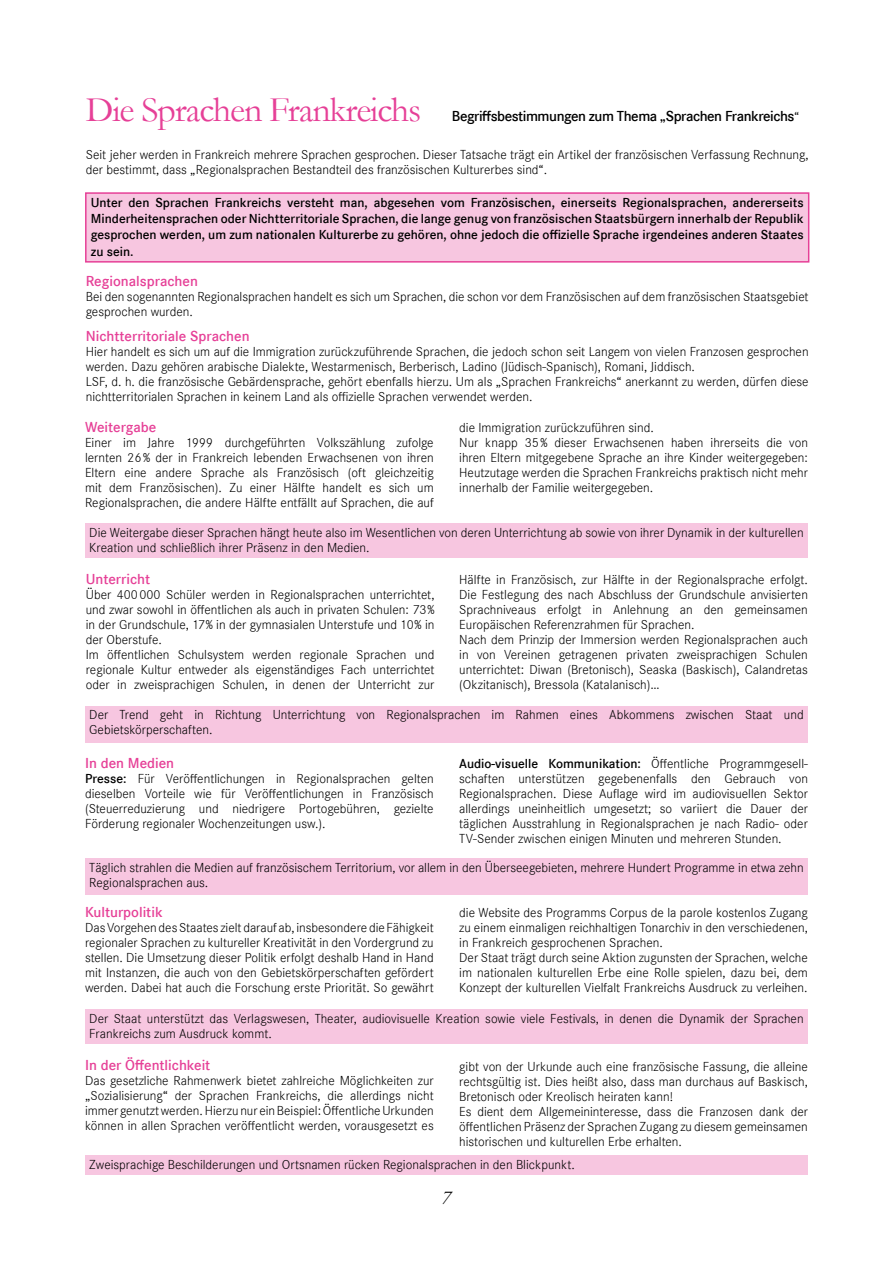
<style>
.page{position:relative;width:893px;height:1263px;background:#fff}
.page>*{position:absolute;margin:0;border:0;box-sizing:border-box;transform-origin:0 0}
.t1{font:36px "Garamond";letter-spacing:-.03em;color:#e64097}
.t2{font:italic 18px "Adobe Garamond Pro";color:#000}
.t3{font:600 15px "Corporate S";color:#e64097}
.t4{font:600 15px "Corporate S";letter-spacing:-.03em;color:#000}
.t5{font:13.5px/15px "Corporate S Ligh";color:#000}
.t6{font:600 13.5px/16.2px "Corporate S";color:#000;text-align:justify}
.s1{font-family:"Corporate S Ligh";font-weight:400;font-size:13.5px}
.s2{font-family:"Corporate S";font-weight:600}
.s3{font-family:"Corporate S Ligh";font-weight:400}
</style>
<div class="page">
<div style="left:85px;top:706px;width:723px;height:36px;background:#f7c6e0"></div>
<div style="left:85px;top:858px;width:723px;height:36px;background:#f7c6e0"></div>
<div style="left:85px;top:523px;width:723px;height:35px;background:#f7c6e0"></div>
<div style="left:85px;top:1156px;width:723px;height:19px;background:#f7c6e0"></div>
<div style="left:85px;top:1009px;width:723px;height:35px;background:#f7c6e0"></div>
<div style="left:86px;top:193px;width:723px;height:69px;background:#f7c6e0"></div>
<div style="left:85px;top:192px;width:724px;height:71px;border:2px solid #e64097"></div>
<h1 class="t1" style="left:86px;top:86px;width:337px">Die Sprachen Frankreichs</h1>
<p class="t4" style="left:452px;top:107px;width:349px">Begriffsbestimmungen zum Thema „Sprachen Frankreichs<span class="s1">“</span></p>
<p class="t5" style="left:86px;top:147px;width:724px">Seit jeher werden in Frankreich mehrere Sprachen gesprochen. Dieser Tatsache trägt ein Artikel der französischen Verfassung Rechnung, der bestimmt, dass „Regionalsprachen Bestandteil des französischen Kulturerbes sind“.</p>
<p class="t6" style="left:91px;top:195px;width:714px">Unter den Sprachen Frankreichs versteht man, abgesehen vom Französischen, einerseits Regionalsprachen, andererseits Minderheitensprachen oder Nichtterritoriale Sprachen, die lange genug von französischen Staatsbürgern innerhalb der Republik gesprochen werden, um zum nationalen Kulturerbe zu gehören, ohne jedoch die offizielle Sprache irgendeines anderen Staates zu sein.</p>
<p class="t3" style="left:86px;top:273px;width:114px">Regionalsprachen</p>
<p class="t5" style="left:86px;top:290px;width:724px">Bei den sogenannten Regionalsprachen handelt es sich um Sprachen, die schon vor dem Französischen auf dem französischen Staatsgebiet gesprochen wurden.</p>
<p class="t3" style="left:86px;top:328px;width:165px">Nichtterritoriale Sprachen</p>
<p class="t5" style="left:86px;top:344px;width:724px">Hier handelt es sich um auf die Immigration zurückzuführende Sprachen, die jedoch schon seit Langem von vielen Franzosen gesprochen werden. Dazu gehören arabische Dialekte, Westarmenisch, Berberisch, Ladino (Jüdisch-Spanisch), Romani, Jiddisch.<br>LSF, d. h. die französische Gebärdensprache, gehört ebenfalls hierzu. Um als „Sprachen Frankreichs“ anerkannt zu werden, dürfen diese nichtterritorialen Sprachen in keinem Land als offizielle Sprachen verwendet werden.</p>
<p class="t3" style="left:85px;top:418px;width:73px">Weitergabe</p>
<p class="t5" style="left:85px;top:435px;width:350px;text-align:justify">Einer im Jahre 1999 durchgeführten Volkszählung zufolge lernten 26 % der in Frankreich lebenden Erwachsenen von ihren Eltern eine andere Sprache als Französisch (oft gleichzeitig mit dem Französischen). Zu einer Hälfte handelt es sich um Regionalsprachen, die andere Hälfte entfällt auf Sprachen, die auf</p>
<p class="t5" style="left:459px;top:420px;width:350px">die Immigration zurückzuführen sind.<br>Nur knapp 35% dieser Erwachsenen haben ihrerseits die von ihren Eltern mitgegebene Sprache an ihre Kinder weitergegeben:<br>Heutzutage werden die Sprachen Frankreichs praktisch nicht mehr innerhalb der Familie weitergegeben.</p>
<p class="t5" style="left:89px;top:525px;width:716px">Die Weitergabe dieser Sprachen hängt heute also im Wesentlichen von deren Unterrichtung ab sowie von ihrer Dynamik in der kulturellen<br>Kreation und schließlich ihrer Präsenz in den Medien.</p>
<p class="t3" style="left:86px;top:570px;width:66px">Unterricht</p>
<p class="t5" style="left:86px;top:587px;width:350px">Über 400000 Schüler werden in Regionalsprachen unterrichtet, und zwar sowohl in öffentlichen als auch in privaten Schulen: 73% in der Grundschule, 17% in der gymnasialen Unterstufe und 10% in der Oberstufe.<br>Im öffentlichen Schulsystem werden regionale Sprachen und regionale Kultur entweder als eigenständiges Fach unterrichtet oder in zweisprachigen Schulen, in denen der Unterricht zur</p>
<p class="t5" style="left:459px;top:572px;width:350px">Hälfte in Französisch, zur Hälfte in der Regionalsprache erfolgt.<br>Die Festlegung des nach Abschluss der Grundschule anvisierten Sprachniveaus erfolgt in Anlehnung an den gemeinsamen Europäischen Referenzrahmen für Sprachen.<br>Nach dem Prinzip der Immersion werden Regionalsprachen auch in von Vereinen getragenen privaten zweisprachigen Schulen unterrichtet: Diwan (Bretonisch), Seaska (Baskisch), Calandretas (Okzitanisch), Bressola (Katalanisch)…</p>
<p class="t5" style="left:89px;top:707px;width:716px">Der Trend geht in Richtung Unterrichtung von Regionalsprachen im Rahmen eines Abkommens zwischen Staat und<br>Gebietskörperschaften.</p>
<p class="t3" style="left:85px;top:754px;width:91px">In den Medien</p>
<p class="t5" style="left:85px;top:771px;width:350px;text-align:justify"><span class="s2">Presse:</span> Für Veröffentlichungen in Regionalsprachen gelten dieselben Vorteile wie für Veröffentlichungen in Französisch (Steuerreduzierung und niedrigere Portogebühren, gezielte Förderung regionaler Wochenzeitungen usw.).</p>
<p class="t6" style="left:459px;top:756px;width:350px">Audio-visuelle Kommunikation: <span class="s3">Öffentliche Programmgesell-</span></p>
<p class="t5" style="left:459px;top:771px;width:350px;text-align:justify">schaften unterstützen gegebenenfalls den Gebrauch von Regionalsprachen. Diese Auflage wird im audiovisuellen Sektor allerdings uneinheitlich umgesetzt; so variiert die Dauer der täglichen Ausstrahlung in Regionalsprachen je nach Radio- oder TV-Sender zwischen einigen Minuten und mehreren Stunden.</p>
<p class="t5" style="left:89px;top:860px;width:716px">Täglich strahlen die Medien auf französischem Territorium, vor allem in den Überseegebieten, mehrere Hundert Programme in etwa zehn<br>Regionalsprachen aus.</p>
<p class="t3" style="left:85px;top:903px;width:79px">Kulturpolitik</p>
<p class="t5" style="left:85px;top:920px;width:350px;text-align:justify">Das Vorgehen des Staates zielt darauf ab, insbesondere die Fähigkeit regionaler Sprachen zu kultureller Kreativität in den Vordergrund zu stellen. Die Umsetzung dieser Politik erfolgt deshalb Hand in Hand mit Instanzen, die auch von den Gebietskörperschaften gefördert werden. Dabei hat auch die Forschung erste Priorität. So gewährt</p>
<p class="t5" style="left:459px;top:905px;width:350px">die Website des Programms Corpus de la parole kostenlos Zugang zu einem einmaligen reichhaltigen Tonarchiv in den verschiedenen, in Frankreich gesprochenen Sprachen.<br>Der Staat trägt durch seine Aktion zugunsten der Sprachen, welche im nationalen kulturellen Erbe eine Rolle spielen, dazu bei, dem Konzept der kulturellen Vielfalt Frankreichs Ausdruck zu verleihen.</p>
<p class="t5" style="left:89px;top:1011px;width:716px">Der Staat unterstützt das Verlagswesen, Theater, audiovisuelle Kreation sowie viele Festivals, in denen die Dynamik der Sprachen<br>Frankreichs zum Ausdruck kommt.</p>
<p class="t3" style="left:85px;top:1057px;width:127px">In der Öffentlichkeit</p>
<p class="t5" style="left:85px;top:1073px;width:350px;text-align:justify">Das gesetzliche Rahmenwerk bietet zahlreiche Möglichkeiten zur „Sozialisierung“ der Sprachen Frankreichs, die allerdings nicht immer genutzt werden. Hierzu nur ein Beispiel: Öffentliche Urkunden können in allen Sprachen veröffentlicht werden, vorausgesetzt es</p>
<p class="t5" style="left:459px;top:1059px;width:350px">gibt von der Urkunde auch eine französische Fassung, die alleine rechtsgültig ist. Dies heißt also, dass man durchaus auf Baskisch, Bretonisch oder Kreolisch heiraten kann!<br>Es dient dem Allgemeininteresse, dass die Franzosen dank der öffentlichen Präsenz der Sprachen Zugang zu diesem gemeinsamen historischen und kulturellen Erbe erhalten.</p>
<p class="t5" style="left:89px;top:1157px;width:487px">Zweisprachige Beschilderungen und Ortsnamen rücken Regionalsprachen in den Blickpunkt.</p>
<h2 class="t2" style="left:442px;top:1186px;width:10px">7</h2>
</div>
